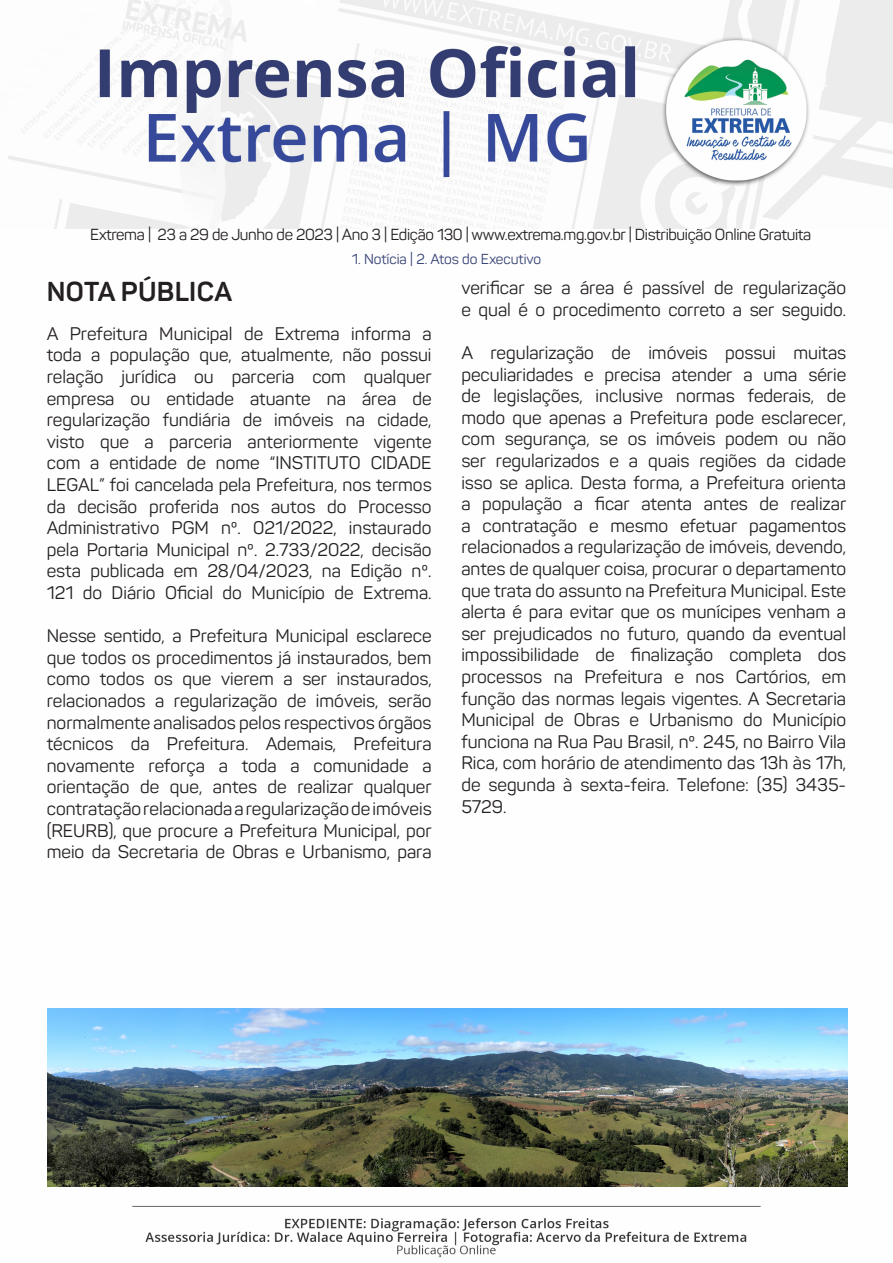
<style>
.page{position:relative;width:893px;height:1263px;background:#fff}
.page>*{position:absolute;margin:0;border:0;box-sizing:border-box;transform-origin:0 0}
.t1{font:700 27px "Panton";letter-spacing:.01em;color:#231f20}
.t2{font:18px/21.6px "Panton";color:#231f20;text-align:justify}
.t3{font:15.75px "Panton";letter-spacing:-.02em;color:#231f20}
.t4{font:14.25px "Panton";color:#344174}
</style>
<div class="page">
<img style="left:8px;top:0;width:885px;height:1258px">
<img style="left:48px;top:1009px;width:799px;height:177px">
<p class="t3" style="left:90px;top:225px;width:723px">Extrema | 23 a 29 de Junho de 2023 | Ano 3 | Edição 130 | www.extrema.mg.gov.br | Distribuição Online Gratuita</p>
<p class="t4" style="left:352px;top:250px;width:191px">1. Notícia | 2. Atos do Executivo</p>
<p class="t1" style="left:47px;top:275px;width:186px">NOTA PÚBLICA</p>
<p class="t2" style="left:47px;top:323px;width:386px">A Prefeitura Municipal de Extrema informa a toda a população que, atualmente, não possui relação jurídica ou parceria com qualquer empresa ou entidade atuante na área de regularização fundiária de imóveis na cidade, visto que a parceria anteriormente vigente com a entidade de nome “INSTITUTO CIDADE LEGAL” foi cancelada pela Prefeitura, nos termos da decisão proferida nos autos do Processo Administrativo PGM nº. 021/2022, instaurado pela Portaria Municipal nº. 2.733/2022, decisão esta publicada em 28/04/2023, na Edição nº.<br>121 do Diário Oficial do Município de Extrema.</p>
<p class="t2" style="left:47px;top:625px;width:386px">Nesse sentido, a Prefeitura Municipal esclarece que todos os procedimentos já instaurados, bem como todos os que vierem a ser instaurados, relacionados a regularização de imóveis, serão normalmente analisados pelos respectivos órgãos técnicos da Prefeitura. Ademais, Prefeitura novamente reforça a toda a comunidade a orientação de que, antes de realizar qualquer contratação relacionada a regularização de imóveis (REURB), que procure a Prefeitura Municipal, por meio da Secretaria de Obras e Urbanismo, para</p>
<p class="t2" style="left:461px;top:277px;width:386px">verificar se a área é passível de regularização e qual é o procedimento correto a ser seguido.</p>
<p class="t2" style="left:461px;top:342px;width:386px">A regularização de imóveis possui muitas peculiaridades e precisa atender a uma série de legislações, inclusive normas federais, de modo que apenas a Prefeitura pode esclarecer, com segurança, se os imóveis podem ou não ser regularizados e a quais regiões da cidade isso se aplica. Desta forma, a Prefeitura orienta a população a ficar atenta antes de realizar a contratação e mesmo efetuar pagamentos relacionados a regularização de imóveis, devendo, antes de qualquer coisa, procurar o departamento que trata do assunto na Prefeitura Municipal. Este alerta é para evitar que os munícipes venham a ser prejudicados no futuro, quando da eventual impossibilidade de finalização completa dos processos na Prefeitura e nos Cartórios, em função das normas legais vigentes. A Secretaria Municipal de Obras e Urbanismo do Município funciona na Rua Pau Brasil, nº. 245, no Bairro Vila Rica, com horário de atendimento das 13h às 17h, de segunda à sexta-feira. Telefone: (35) 3435- 5729.</p>
</div>
